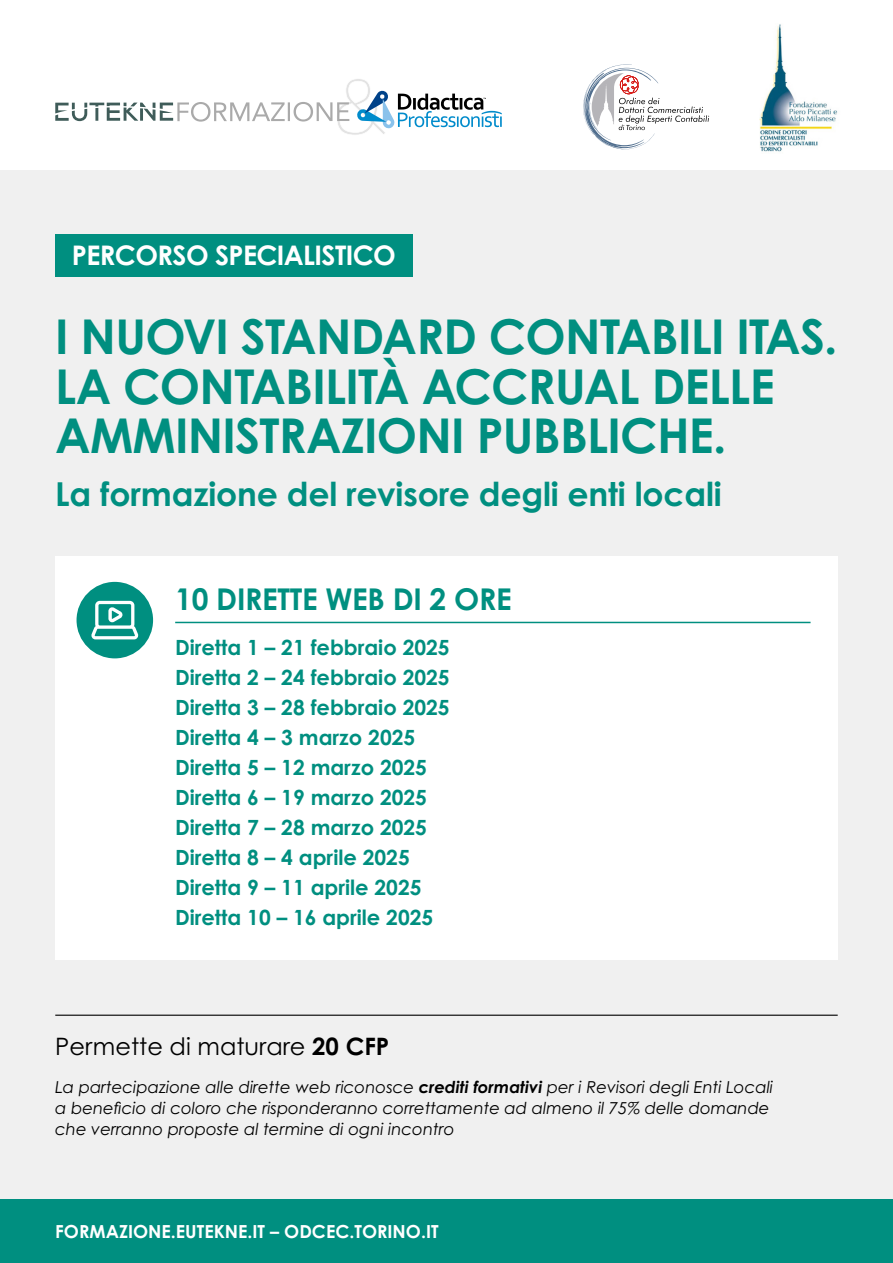
<style>
.page{position:relative;width:893px;height:1263px;background:#fff}
.page>*{position:absolute;margin:0;border:0;box-sizing:border-box;transform-origin:0 0}
.t1{font:700 48px/49.5px "Century Gothic Pro";letter-spacing:-.015em;color:#008f80}
.t2{font:700 33px "Century Gothic Pro";letter-spacing:-.005em;color:#008f80}
.t3{font:700 30px "Century Gothic Pro";letter-spacing:-.01em;color:#008f80}
.t4{font:700 27px "Century Gothic Pro";letter-spacing:-.02em;color:#fff}
.t5{font:24px "Century Gothic Pro";color:#000}
.t6{font:700 21px/30px "Century Gothic Pro";color:#008f80}
.t7{font:700 18px "Century Gothic Pro";color:#fff}
.t8{font:italic 16.5px/21px "Century Gothic Pro";color:#000}
.s1{font-weight:700}
</style>
<div class="page">
<svg style="left:583px;top:64px;width:126px;height:85px"></svg>
<img style="left:759px;top:24px;width:79px;height:128px">
<div style="left:0;top:170px;width:893px;height:1093px;background:#f0f0f0"></div>
<div style="left:0;top:1199px;width:893px;height:64px;background:#008f80"></div>
<svg style="left:55px;top:79px;width:447px;height:56px"></svg>
<div style="left:55px;top:234px;width:357px;height:42px;background:#008f80"></div>
<hr style="left:55px;top:1015px;width:783px;height:1px;background:#000">
<div style="left:55px;top:556px;width:783px;height:404px;background:#fff"></div>
<hr style="left:175px;top:622px;width:635px;height:1px;background:#008f80">
<div style="left:77px;top:582px;width:76px;height:76px;background:#008f80;border-radius:50%"></div>
<svg style="left:91px;top:601px;width:48px;height:38px"></svg>
<p class="t4" style="left:72px;top:238px;width:325px">PERCORSO SPECIALISTICO</p>
<h1 class="t1" style="left:55px;top:311px;width:784px">I NUOVI STANDARD CONTABILI ITAS.<br>LA CONTABILITÀ ACCRUAL DELLE<br>AMMINISTRAZIONI PUBBLICHE.</h1>
<h2 class="t2" style="left:55px;top:474px;width:668px">La formazione del revisore degli enti locali</h2>
<h3 class="t3" style="left:175px;top:581px;width:338px">10 DIRETTE WEB DI 2 ORE</h3>
<p class="t6" style="left:175px;top:632px;width:276px">Diretta 1 – 21 febbraio 2025<br>Diretta 2 – 24 febbraio 2025<br>Diretta 3 – 28 febbraio 2025<br>Diretta 4 – 3 marzo 2025<br>Diretta 5 – 12 marzo 2025<br>Diretta 6 – 19 marzo 2025<br>Diretta 7 – 28 marzo 2025<br>Diretta 8 – 4 aprile 2025<br>Diretta 9 – 11 aprile 2025<br>Diretta 10 – 16 aprile 2025</p>
<p class="t5" style="left:55px;top:1031px;width:336px">Permette di maturare <span class="s1">20 CFP</span></p>
<p class="t8" style="left:55px;top:1077px;width:719px">La partecipazione alle dirette web riconosce <span class="s1">crediti formativi</span> per i Revisori degli Enti Locali a beneficio di coloro che risponderanno correttamente ad almeno il 75% delle domande che verranno proposte al termine di ogni incontro</p>
<p class="t7" style="left:55px;top:1220px;width:385px">FORMAZIONE.EUTEKNE.IT – ODCEC.TORINO.IT</p>
</div>
